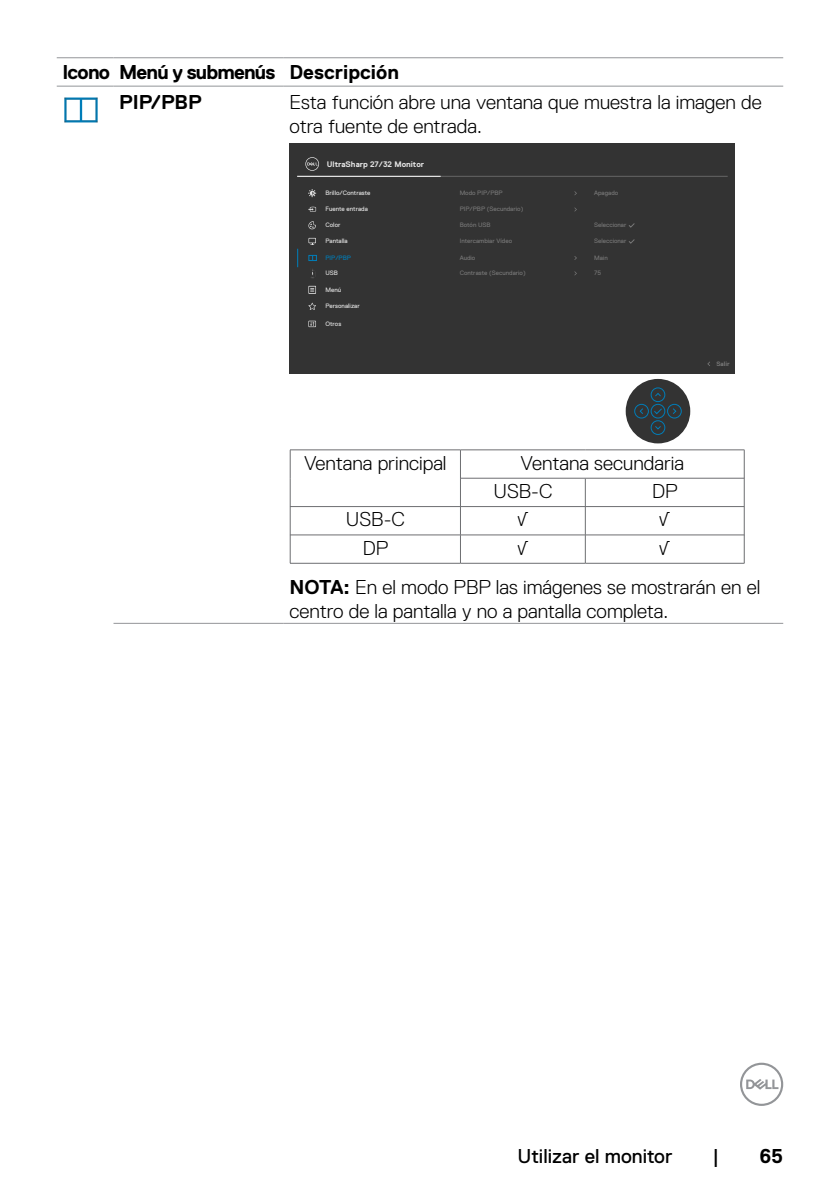
<style>
.page{position:relative;width:840px;height:1191px;background:#fff}
.page>*{position:absolute;margin:0;border:0;box-sizing:border-box;transform-origin:0 0}
.t1{font:300 20px/24px "Dell Replica";color:#000}
.t2{font:700 20px/30px "Dell Replica";letter-spacing:-.02em;color:#000}
.t3{font:20px "Dell Replica";color:#000}
.t4{font:700 20px "Dell Replica";color:#000}
.t5{font:700 8px "Dell Replica";color:#e4e4e4}
.t6{font:6.4px "Dell Replica";color:#777}
.t7{font:6.4px "Dell Replica";color:#e4e4e4}
.t8{font:6.4px "Dell Replica";color:#007db8}
.t9{font:700 6.4px "Dell Replica";color:#777}
.s1{font-weight:700}
</style>
<div class="page">
<svg style="left:740px;top:1062px;width:42px;height:44px"></svg>
<hr style="left:113px;top:623px;width:170px;height:1px;background:#939598">
<hr style="left:283px;top:623px;width:499px;height:1px;background:#939598">
<hr style="left:57px;top:57px;width:56px;height:1px;background:#939598">
<hr style="left:113px;top:57px;width:170px;height:1px;background:#939598">
<hr style="left:283px;top:57px;width:499px;height:1px;background:#939598">
<hr style="left:57px;top:86px;width:56px;height:1px;background:#939598">
<hr style="left:113px;top:86px;width:170px;height:1px;background:#939598">
<hr style="left:283px;top:86px;width:499px;height:1px;background:#939598">
<img style="left:64px;top:97px;width:34px;height:26px">
<div style="left:289px;top:143px;width:446px;height:230px;background:#333"></div>
<div style="left:625px;top:379px;width:64px;height:64px;background:#333;border-radius:50%"></div>
<div style="left:650px;top:404px;width:14px;height:14px;border:1px solid #007db8;border-radius:50%"></div>
<div style="left:650px;top:420px;width:14px;height:15px;border:1px solid #007db8;border-radius:50%"></div>
<div style="left:650px;top:387px;width:14px;height:15px;border:1px solid #007db8;border-radius:50%"></div>
<div style="left:634px;top:404px;width:14px;height:14px;border:1px solid #007db8;border-radius:50%"></div>
<div style="left:666px;top:404px;width:15px;height:14px;border:1px solid #007db8;border-radius:50%"></div>
<svg style="left:655px;top:426px;width:6px;height:4px"></svg>
<svg style="left:655px;top:393px;width:6px;height:4px"></svg>
<svg style="left:673px;top:408px;width:3px;height:6px"></svg>
<svg style="left:639px;top:408px;width:4px;height:6px"></svg>
<svg style="left:652px;top:407px;width:10px;height:8px"></svg>
<hr style="left:297px;top:176px;width:430px;height:1px;background:#666">
<hr style="left:297px;top:176px;width:143px;height:1px;background:#fff">
<svg style="left:297px;top:249px;width:1px;height:18px"></svg>
<svg style="left:308px;top:255px;width:9px;height:6px"></svg>
<svg style="left:308px;top:302px;width:8px;height:8px"></svg>
<svg style="left:308px;top:321px;width:8px;height:6px"></svg>
<svg style="left:309px;top:321px;width:6px;height:5px"></svg>
<svg style="left:308px;top:286px;width:8px;height:8px"></svg>
<svg style="left:309px;top:287px;width:6px;height:6px"></svg>
<svg style="left:308px;top:207px;width:8px;height:5px"></svg>
<svg style="left:309px;top:238px;width:6px;height:7px"></svg>
<svg style="left:308px;top:221px;width:8px;height:8px"></svg>
<svg style="left:308px;top:189px;width:8px;height:8px"></svg>
<svg style="left:305px;top:157px;width:14px;height:14px"></svg>
<svg style="left:629px;top:239px;width:6px;height:5px"></svg>
<hr style="left:290px;top:449px;width:170px;height:1px;background:#6d6e71">
<hr style="left:460px;top:449px;width:125px;height:1px;background:#6d6e71">
<hr style="left:585px;top:449px;width:159px;height:1px;background:#6d6e71">
<hr style="left:460px;top:478px;width:125px;height:1px;background:#6d6e71">
<hr style="left:585px;top:478px;width:159px;height:1px;background:#6d6e71">
<hr style="left:290px;top:506px;width:170px;height:1px;background:#6d6e71">
<hr style="left:460px;top:506px;width:125px;height:1px;background:#6d6e71">
<hr style="left:584px;top:506px;width:160px;height:1px;background:#6d6e71">
<hr style="left:290px;top:534px;width:170px;height:1px;background:#6d6e71">
<svg style="left:290px;top:450px;width:1px;height:113px"></svg>
<hr style="left:460px;top:534px;width:125px;height:1px;background:#6d6e71">
<svg style="left:460px;top:450px;width:1px;height:113px"></svg>
<hr style="left:584px;top:534px;width:160px;height:1px;background:#6d6e71">
<svg style="left:584px;top:478px;width:1px;height:85px"></svg>
<svg style="left:743px;top:450px;width:1px;height:113px"></svg>
<hr style="left:290px;top:563px;width:170px;height:1px;background:#6d6e71">
<hr style="left:460px;top:563px;width:125px;height:1px;background:#6d6e71">
<hr style="left:585px;top:563px;width:159px;height:1px;background:#6d6e71">
<p class="t2" style="left:119px;top:57px;width:281px;text-indent:-57px">Icono Menú y submenús Descripción<br>PIP/PBP</p>
<p class="t1" style="left:289px;top:90px;width:473px">Esta función abre una ventana que muestra la imagen de otra fuente de entrada.</p>
<p class="t5" style="left:326px;top:159px;width:99px">UltraSharp 27/32 Monitor</p>
<p class="t7" style="left:325px;top:189px;width:47px">Brillo/Contraste</p>
<p class="t7" style="left:325px;top:205px;width:44px">Fuente entrada</p>
<p class="t7" style="left:325px;top:221px;width:16px">Color</p>
<p class="t7" style="left:325px;top:237px;width:24px">Pantalla</p>
<p class="t8" style="left:325px;top:254px;width:27px">PIP/PBP</p>
<p class="t7" style="left:325px;top:269px;width:14px">USB</p>
<p class="t7" style="left:325px;top:286px;width:17px">Menú</p>
<p class="t7" style="left:325px;top:302px;width:36px">Personalizar</p>
<p class="t7" style="left:325px;top:320px;width:17px">Otros</p>
<p class="t6" style="left:459px;top:189px;width:45px">Modo PIP/PBP</p>
<p class="t6" style="left:593px;top:189px;width:26px">Apagado</p>
<p class="t6" style="left:459px;top:205px;width:65px">PIP/PBP (Secundario)</p>
<p class="t6" style="left:459px;top:221px;width:32px">Botón USB</p>
<p class="t6" style="left:459px;top:237px;width:54px">Intercambiar Vídeo</p>
<p class="t6" style="left:459px;top:270px;width:67px">Contraste (Secundario)</p>
<p class="t6" style="left:593px;top:221px;width:34px">Seleccionar</p>
<p class="t6" style="left:593px;top:237px;width:34px">Seleccionar</p>
<p class="t6" style="left:459px;top:254px;width:17px">Audio</p>
<p class="t6" style="left:593px;top:254px;width:15px">Main</p>
<p class="t6" style="left:593px;top:270px;width:8px">75</p>
<p class="t9" style="left:716px;top:360px;width:15px">Salir</p>
<p class="t1" style="left:304px;top:451px;width:144px">Ventana principal</p>
<p class="t1" style="left:493px;top:448px;width:192px;line-height:28.4px;text-indent:27px">Ventana secundaria<br>USB-C</p>
<p class="t1" style="left:651px;top:479px;width:27px">DP</p>
<p class="t1" style="left:345px;top:507px;width:61px">USB-C</p>
<p class="t1" style="left:516px;top:507px;width:13px">√</p>
<p class="t1" style="left:658px;top:507px;width:13px">√</p>
<p class="t1" style="left:362px;top:536px;width:27px">DP</p>
<p class="t1" style="left:516px;top:536px;width:13px">√</p>
<p class="t1" style="left:289px;top:528px;width:472px;line-height:38.8px;text-indent:369px">√<br><span class="s1">NOTA:</span> En el modo PBP las imágenes se mostrarán en el</p>
<p class="t1" style="left:289px;top:599px;width:380px">centro de la pantalla y no a pantalla completa.</p>
<p class="t3" style="left:517px;top:1144px;width:156px">Utilizar el monitor</p>
<p class="t3" style="left:712px;top:1144px;width:8px">|</p>
<p class="t4" style="left:759px;top:1144px;width:25px">65</p>
</div>
